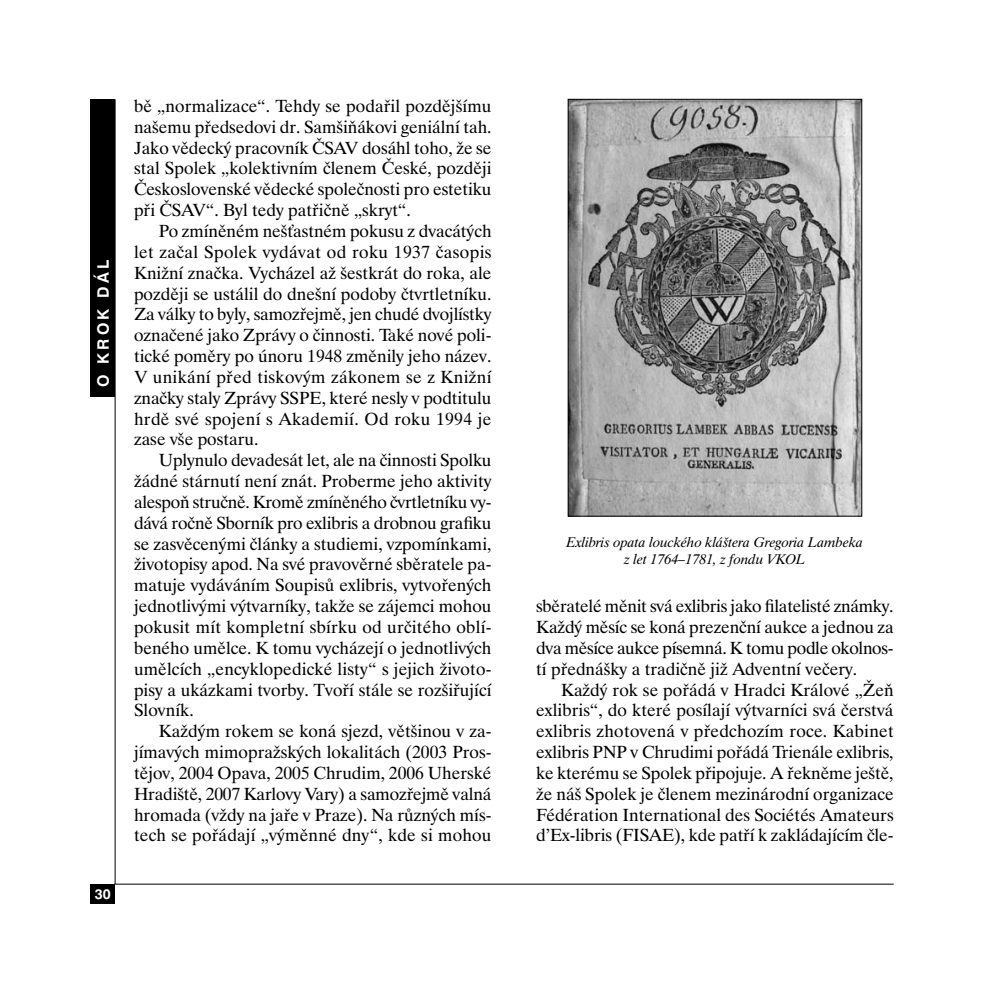
<style>
.page{position:relative;width:993px;height:993px;background:#fff}
.page>*{position:absolute;margin:0;border:0;box-sizing:border-box;transform-origin:0 0}
.t1{font:17.5px/20.8px "Dutch 801 AT";color:#000;text-align:justify}
.t2{font:700 15.75px "Swiss 721 BTCE";letter-spacing:.2em;color:#fff}
.t3{font:italic 14px/16.8px "Dutch 801 AT";color:#000;text-align:center}
.t4{font:700 14px "Swiss 721 BTCE";color:#fff}
</style>
<div class="page">
<hr style="left:114px;top:883px;width:779px;height:1px;background:#000">
<hr style="left:115px;top:99px;width:1px;height:784px;background:#000">
<div style="left:90px;top:99px;width:25px;height:298px;background:#000"></div>
<div style="left:90px;top:883px;width:25px;height:20px;background:#000"></div>
<img style="left:569px;top:101px;width:290px;height:413px">
<div style="left:567px;top:99px;width:294px;height:417px;border:1px solid #000"></div>
<p class="t2" style="left:97px;top:387px;width:128px;rotate:-90deg">O KROK DÁL</p>
<p class="t4" style="left:95px;top:888px;width:17px">30</p>
<p class="t1" style="left:134px;top:97px;width:359px">bě „normalizace“. Tehdy se podařil pozdějšímu našemu předsedovi dr. Samšiňákovi geniální tah.<br>Jako vědecký pracovník ČSAV dosáhl toho, že se stal Spolek „kolektivním členem České, později Československé vědecké společnosti pro estetiku při ČSAV“. Byl tedy patřičně „skryt“.</p>
<p class="t1" style="left:134px;top:222px;width:359px;text-indent:25px">Po zmíněném nešťastném pokusu z dvacátých let začal Spolek vydávat od roku 1937 časopis Knižní značka. Vycházel až šestkrát do roka, ale později se ustálil do dnešní podoby čtvrtletníku.<br>Za války to byly, samozřejmě, jen chudé dvojlístky označené jako Zprávy o činnosti. Také nové poli&shy;tické poměry po únoru 1948 změnily jeho název.<br>V unikání před tiskovým zákonem se z Knižní značky staly Zprávy SSPE, které nesly v podtitulu hrdě své spojení s Akademií. Od roku 1994 je zase vše postaru.</p>
<p class="t1" style="left:134px;top:451px;width:359px;text-indent:25px">Uplynulo devadesát let, ale na činnosti Spolku žádné stárnutí není znát. Proberme jeho aktivity alespoň stručně. Kromě zmíněného čvrtletníku vy&shy;dává ročně Sborník pro exlibris a drobnou grafiku se zasvěcenými články a studiemi, vzpomínkami, životopisy apod. Na své pravověrné sběratele pa&shy;matuje vydáváním Soupisů exlibris, vytvořených jednotlivými výtvarníky, takže se zájemci mohou pokusit mít kompletní sbírku od určitého oblí&shy;beného umělce. K tomu vycházejí o jednotlivých umělcích „encyklopedické listy“ s jejich životo&shy;pisy a ukázkami tvorby. Tvoří stále se rozšiřující Slovník.</p>
<p class="t1" style="left:134px;top:722px;width:359px;text-indent:25px">Každým rokem se koná sjezd, většinou v za&shy;jímavých mimopražských lokalitách (2003 Pros&shy;tějov, 2004 Opava, 2005 Chrudim, 2006 Uherské Hradiště, 2007 Karlovy Vary) a samozřejmě valná hromada (vždy na jaře v Praze). Na různých mís&shy;tech se pořádají „výměnné dny“, kde si mohou</p>
<p class="t3" style="left:566px;top:535px;width:298px">Exlibris opata louckého kláštera Gregoria Lambeka z let 1764–1781, z fondu VKOL</p>
<p class="t1" style="left:536px;top:597px;width:359px">sběratelé měnit svá exlibris jako filatelisté známky.<br>Každý měsíc se koná prezenční aukce a jednou za dva měsíce aukce písemná. K tomu podle okolnos&shy;tí přednášky a tradičně již Adventní večery.</p>
<p class="t1" style="left:536px;top:680px;width:359px;text-indent:25px">Každý rok se pořádá v Hradci Králové „Žeň exlibris“, do které posílají výtvarníci svá čerstvá exlibris zhotovená v předchozím roce. Kabinet exlibris PNP v Chrudimi pořádá Trienále exlibris, ke kterému se Spolek připojuje. A řekněme ještě, že náš Spolek je členem mezinárodní organizace Fédération International des Sociétés Amateurs d’Ex-libris (FISAE), kde patří k zakládajícím čle-</p>
</div>
